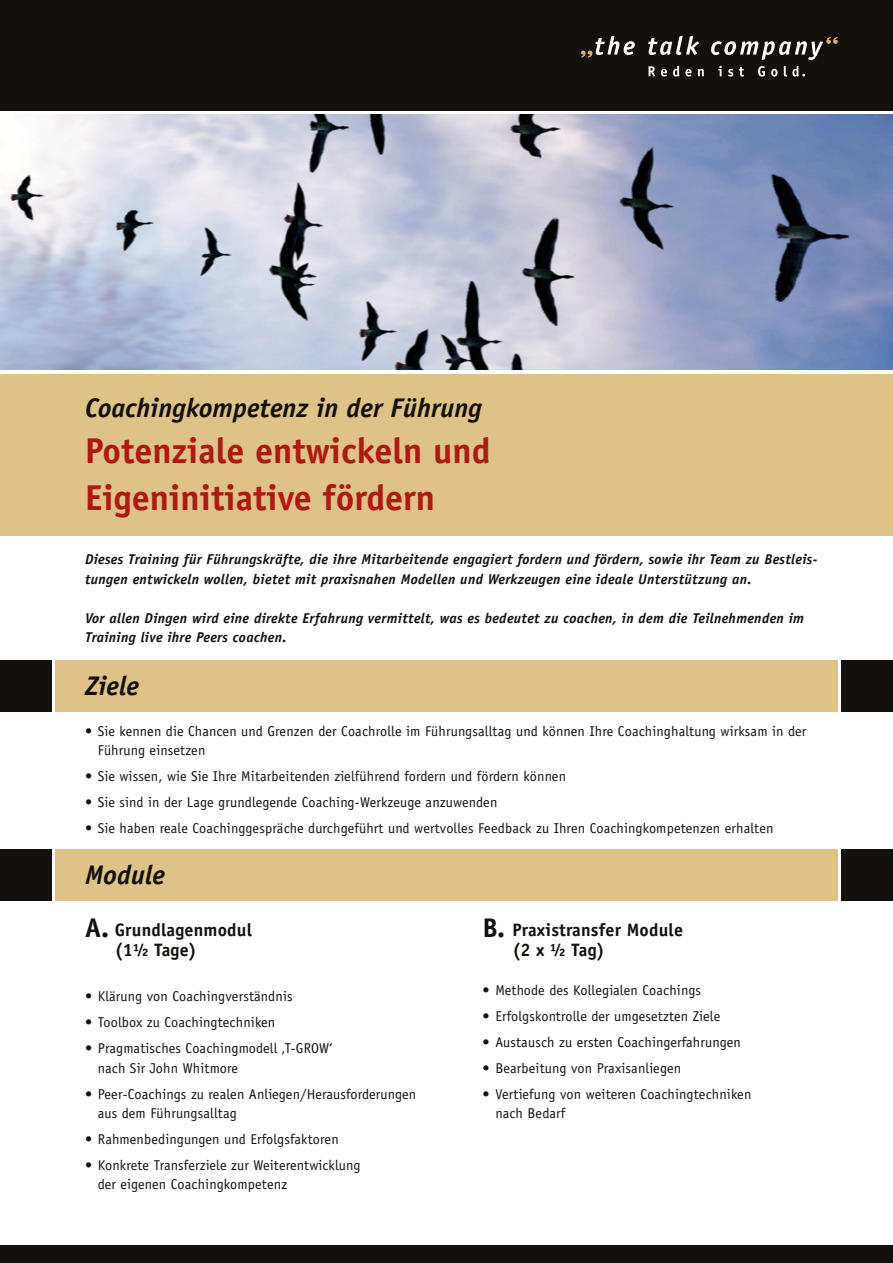
<style>
.page{position:relative;width:893px;height:1263px;background:#fff}
.page>*{position:absolute;margin:0;border:0;box-sizing:border-box;transform-origin:0 0}
.t1{font:700 36px/46.5px "Officina Sans";color:#ae1913}
._01_head{font:italic 700 27px "Officina Sans";color:#14100d}
._01_head-2{font:700 27px "Officina Sans";color:#14100d}
._04_module{font:700 18px/19.5px "Officina Sans";letter-spacing:.01em;color:#14100d}
._03_copy_einzug{font:14.25px/19.5px "Officina Sans";letter-spacing:.01em;color:#14100d}
._02_copy{font:italic 700 14.25px/19.5px "Officina Sans";letter-spacing:.02em;color:#14100d}
</style>
<div class="page">
<img style="left:0;top:115px;width:893px;height:255px">
<div style="left:0;top:374px;width:893px;height:162px;background:#dfc287"></div>
<div style="left:55px;top:660px;width:783px;height:51px;background:#dfc287"></div>
<div style="left:842px;top:660px;width:51px;height:51px;background:#14100d"></div>
<div style="left:0;top:660px;width:51px;height:51px;background:#14100d"></div>
<div style="left:55px;top:849px;width:783px;height:51px;background:#dfc287"></div>
<div style="left:842px;top:849px;width:51px;height:51px;background:#14100d"></div>
<div style="left:0;top:849px;width:51px;height:51px;background:#14100d"></div>
<div style="left:0;top:1246px;width:893px;height:17px;background:#14100d"></div>
<div style="left:0;top:0;width:893px;height:111px;background:#14100d"></div>
<svg style="left:581px;top:36px;width:54px;height:22px"></svg>
<svg style="left:648px;top:36px;width:51px;height:19px"></svg>
<svg style="left:711px;top:37px;width:127px;height:23px"></svg>
<svg style="left:649px;top:66px;width:6px;height:11px"></svg>
<svg style="left:661px;top:69px;width:6px;height:8px"></svg>
<svg style="left:673px;top:66px;width:6px;height:11px"></svg>
<svg style="left:685px;top:69px;width:7px;height:8px"></svg>
<svg style="left:698px;top:69px;width:6px;height:7px"></svg>
<svg style="left:718px;top:66px;width:4px;height:10px"></svg>
<svg style="left:728px;top:69px;width:5px;height:8px"></svg>
<svg style="left:739px;top:67px;width:5px;height:10px"></svg>
<svg style="left:758px;top:66px;width:7px;height:11px"></svg>
<svg style="left:771px;top:69px;width:6px;height:8px"></svg>
<svg style="left:784px;top:66px;width:21px;height:11px"></svg>
<p class="_01_head" style="left:85px;top:391px;width:399px">Coachingkompetenz in der Führung</p>
<p class="t1" style="left:85px;top:427px;width:407px">Potenziale entwickeln und<br>Eigeninitiative fördern</p>
<p class="_02_copy" style="left:85px;top:549px;width:734px">Dieses Training für Führungskräfte, die ihre Mitarbeitende engagiert fordern und fördern, sowie ihr Team zu Bestleis&shy;tungen entwickeln wollen, bietet mit praxisnahen Modellen und Werkzeugen eine ideale Unterstützung an.</p>
<p class="_02_copy" style="left:85px;top:608px;width:720px">Vor allen Dingen wird eine direkte Erfahrung vermittelt, was es bedeutet zu coachen, in dem die Teilnehmenden im<br>Training live ihre Peers coachen.</p>
<p class="_01_head" style="left:85px;top:670px;width:55px">Ziele</p>
<p class="_03_copy_einzug" style="left:98px;top:721px;width:710px;text-indent:-13px">• Sie kennen die Chancen und Grenzen der Coachrolle im Führungsalltag und können Ihre Coachinghaltung wirksam in der<br>Führung einsetzen</p>
<p class="_03_copy_einzug" style="left:85px;top:766px;width:483px">• Sie wissen, wie Sie Ihre Mitarbeitenden zielführend fordern und fördern können</p>
<p class="_03_copy_einzug" style="left:85px;top:792px;width:414px">• Sie sind in der Lage grundlegende Coaching-Werkzeuge anzuwenden</p>
<p class="_03_copy_einzug" style="left:85px;top:818px;width:690px">• Sie haben reale Coachinggespräche durchgeführt und wertvolles Feedback zu Ihren Coachingkompetenzen erhalten</p>
<p class="_01_head" style="left:85px;top:859px;width:82px">Module</p>
<p class="_01_head-2" style="left:85px;top:911px;width:26px">A.</p>
<p class="_01_head-2" style="left:483px;top:911px;width:24px">B.</p>
<p class="_04_module" style="left:115px;top:920px;width:139px">Grundlagenmodul</p>
<p class="_04_module" style="left:115px;top:940px;width:84px">(1½ Tage)</p>
<p class="_03_copy_einzug" style="left:85px;top:987px;width:209px">• Klärung von Coachingverständnis</p>
<p class="_03_copy_einzug" style="left:85px;top:1013px;width:192px">• Toolbox zu Coachingtechniken</p>
<p class="_03_copy_einzug" style="left:98px;top:1038px;width:236px;text-indent:-13px">• Pragmatisches Coachingmodell ‚T-GROW‘ nach Sir John Whitmore</p>
<p class="_03_copy_einzug" style="left:98px;top:1084px;width:320px;text-indent:-13px">• Peer-Coachings zu realen Anliegen/Herausforderungen aus dem Führungsalltag</p>
<p class="_03_copy_einzug" style="left:85px;top:1129px;width:255px">• Rahmenbedingungen und Erfolgsfaktoren</p>
<p class="_03_copy_einzug" style="left:98px;top:1155px;width:264px;text-indent:-13px">• Konkrete Transferziele zur Weiterentwicklung der eigenen Coachingkompetenz</p>
<p class="_04_module" style="left:512px;top:920px;width:172px">Praxistransfer Module (2 x ½ Tag)</p>
<p class="_03_copy_einzug" style="left:483px;top:980px;width:220px">• Methode des Kollegialen Coachings</p>
<p class="_03_copy_einzug" style="left:483px;top:1006px;width:239px">• Erfolgskontrolle der umgesetzten Ziele</p>
<p class="_03_copy_einzug" style="left:483px;top:1032px;width:260px">• Austausch zu ersten Coachingerfahrungen</p>
<p class="_03_copy_einzug" style="left:483px;top:1058px;width:200px">• Bearbeitung von Praxisanliegen</p>
<p class="_03_copy_einzug" style="left:495px;top:1084px;width:257px;text-indent:-13px">• Vertiefung von weiteren Coachingtechniken nach Bedarf</p>
</div>
